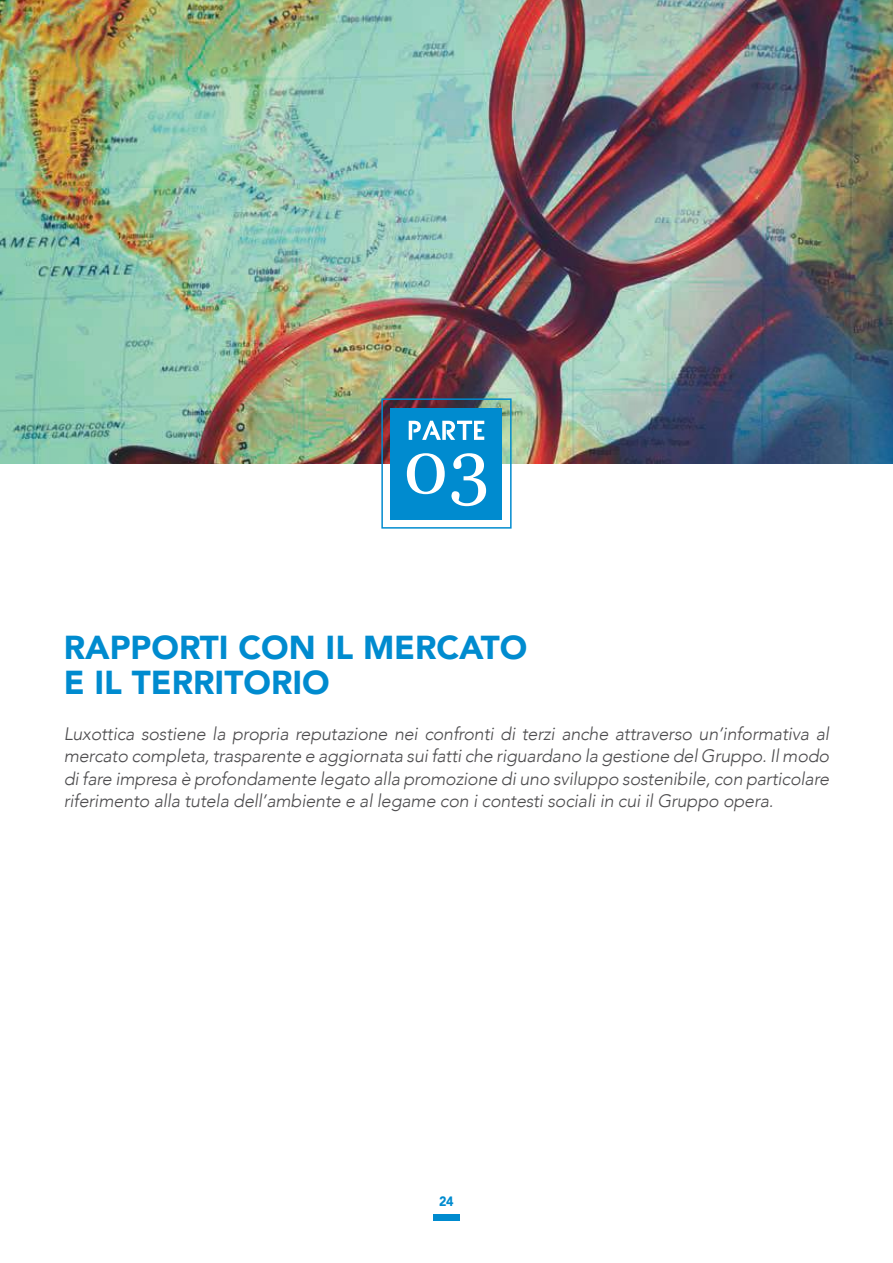
<style>
.page{position:relative;width:893px;height:1263px;background:#fff}
.page>*{position:absolute;margin:0;border:0;box-sizing:border-box;transform-origin:0 0}
.t1{font:900 33.15px/34.5px "Avenir";color:#008bcf}
.t2{font:italic 300 18px/22.5px "Avenir";letter-spacing:-.015em;color:#4d4c4e;text-align:justify}
.t3{font:900 13.5px "Avenir";color:#008bcf;scale:.93 1}
</style>
<div class="page">
<div style="left:433px;top:1214px;width:27px;height:6px;background:#008bcf"></div>
<img style="left:0;top:0;width:893px;height:463px">
<div style="left:391px;top:408px;width:111px;height:111px;background:#008bcf"></div>
<div style="left:381px;top:398px;width:131px;height:131px;border:2px solid #008bcf"></div>
<svg style="left:407px;top:453px;width:79px;height:53px"></svg>
<svg style="left:409px;top:421px;width:75px;height:19px"></svg>
<h1 class="t1" style="left:64px;top:630px;width:465px">RAPPORTI CON IL MERCATO<br>E IL TERRITORIO</h1>
<p class="t2" style="left:64px;top:722px;width:767px">Luxottica sostiene la propria reputazione nei confronti di terzi anche attraverso un’informativa al mercato completa, trasparente e aggiornata sui fatti che riguardano la gestione del Gruppo. Il modo di fare impresa è profondamente legato alla promozione di uno sviluppo sostenibile, con particolare riferimento alla tutela dell’ambiente e al legame con i contesti sociali in cui il Gruppo opera.</p>
<p class="t3" style="left:439px;top:1190px;width:17px">24</p>
</div>
